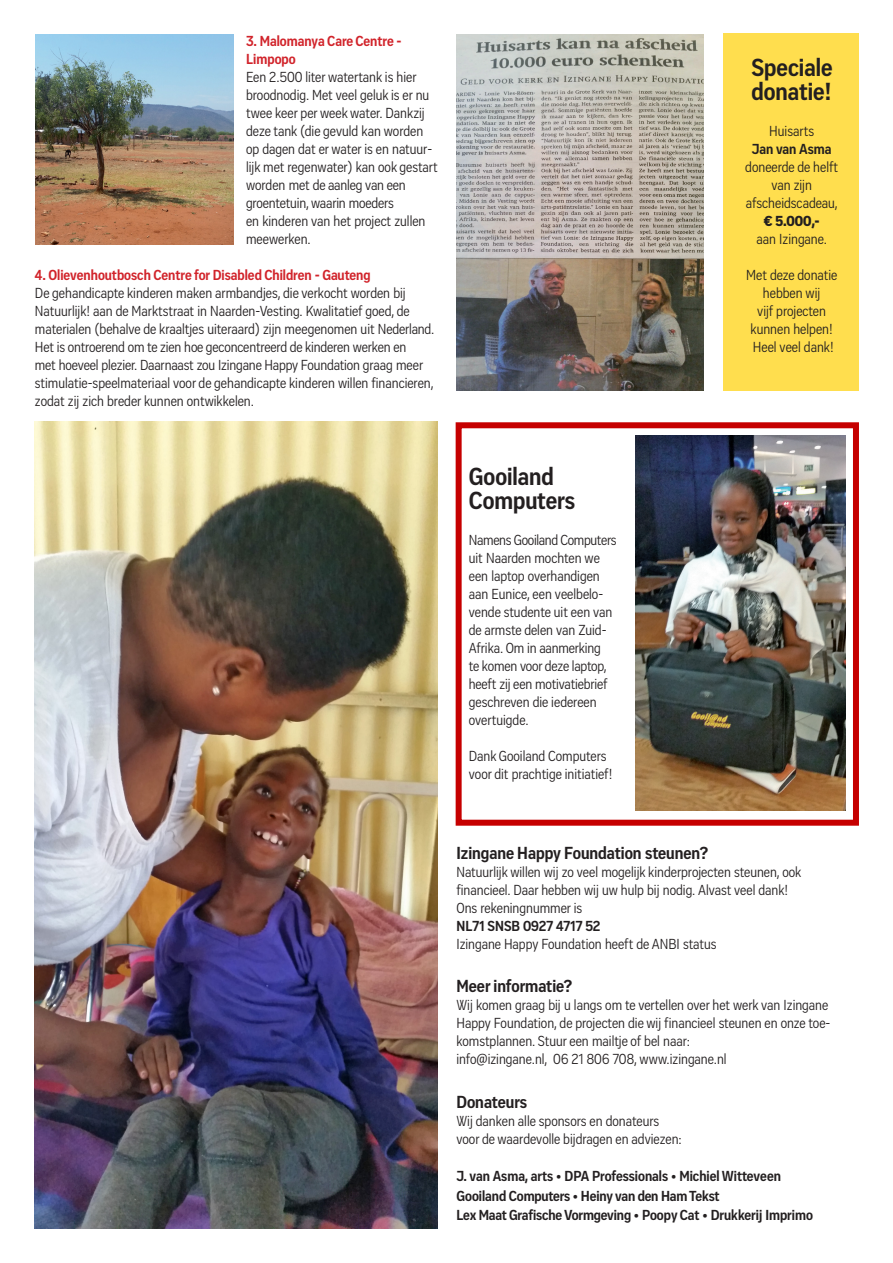
<style>
.page{position:relative;width:893px;height:1263px;background:#fff}
.page>*{position:absolute;margin:0;border:0;box-sizing:border-box;transform-origin:0 0}
.t1{font:700 25.5px "Vito Condensed";color:#231f20}
.t2{font:700 18px "Vito Condensed";color:#231f20}
.t3{font:15px/18px "Vito Condensed";color:#231f20}
.t4{font:700 15px "Vito Condensed";letter-spacing:-.005em;color:#231f20}
.t5{font:700 15px "Vito Condensed";color:#d1232a}
.t6{font:15px "Vito Condensed";letter-spacing:-.02em;color:#231f20}
.t7{font:900 15px "Vito Condensed";color:#231f20}
</style>
<div class="page">
<div style="left:723px;top:34px;width:136px;height:357px;background:#ffde4e"></div>
<img style="left:456px;top:35px;width:248px;height:356px">
<img style="left:34px;top:422px;width:404px;height:807px">
<img style="left:635px;top:435px;width:210px;height:376px">
<div style="left:456px;top:422px;width:403px;height:404px;border:6px solid #c60000"></div>
<img style="left:35px;top:34px;width:198px;height:210px">
<p class="t5" style="left:246px;top:32px;width:157px">3. Malomanya Care Centre -</p>
<p class="t5" style="left:246px;top:50px;width:51px">Limpopo</p>
<p class="t3" style="left:246px;top:68px;width:185px">Een 2.500 liter watertank is hier broodnodig. Met veel geluk is er nu</p>
<p class="t3" style="left:246px;top:104px;width:193px">twee keer per week water. Dankzij deze tank (die gevuld kan worden op dagen dat er water is en natuur&shy;lijk met regenwater) kan ook gestart worden met de aanleg van een groentetuin, waarin moeders</p>
<p class="t3" style="left:246px;top:212px;width:181px">en kinderen van het project zullen meewerken.</p>
<p class="t5" style="left:35px;top:266px;width:337px">4. Olievenhoutbosch Centre for Disabled Children - Gauteng</p>
<p class="t3" style="left:35px;top:284px;width:401px">De gehandicapte kinderen maken armbandjes, die verkocht worden bij Natuurlijk! aan de Marktstraat in Naarden-Vesting. Kwalitatief goed, de materialen (behalve de kraaltjes uiteraard) zijn meegenomen uit Nederland.<br>Het is ontroerend om te zien hoe geconcentreerd de kinderen werken en<br>met hoeveel plezier. Daarnaast zou Izingane Happy Foundation graag meer stimulatie-speelmateriaal voor de gehandicapte kinderen willen financieren, zodat zij zich breder kunnen ontwikkelen.</p>
<p class="t1" style="left:469px;top:462px;width:86px">Gooiland</p>
<p class="t1" style="left:469px;top:486px;width:108px">Computers</p>
<p class="t6" style="left:469px;top:532px;width:149px">Namens Gooiland Computers</p>
<p class="t3" style="left:469px;top:549px;width:133px">uit Naarden mochten we een laptop overhandigen</p>
<p class="t3" style="left:469px;top:585px;width:145px">aan Eunice, een veelbelo&shy;vende studente uit een van de armste delen van Zuid-<br>Afrika. Om in aanmerking te komen voor deze laptop, heeft zij een motivatiebrief geschreven die iedereen overtuigde.</p>
<p class="t3" style="left:469px;top:747px;width:145px">Dank Gooiland Computers voor dit prachtige initiatief!</p>
<p class="t1" style="left:751px;top:53px;width:83px">Speciale</p>
<p class="t1" style="left:752px;top:77px;width:81px">donatie!</p>
<p class="t3" style="left:769px;top:122px;width:47px">Huisarts</p>
<p class="t4" style="left:752px;top:140px;width:81px">Jan van Asma</p>
<p class="t3" style="left:745px;top:158px;width:94px">doneerde de helft</p>
<p class="t3" style="left:771px;top:176px;width:42px">van zijn</p>
<p class="t3" style="left:746px;top:194px;width:93px">afscheidscadeau,</p>
<p class="t7" style="left:764px;top:212px;width:57px">€ 5.000,-</p>
<p class="t3" style="left:756px;top:230px;width:72px">aan Izingane.</p>
<p class="t3" style="left:746px;top:266px;width:93px">Met deze donatie</p>
<p class="t3" style="left:763px;top:284px;width:59px">hebben wij</p>
<p class="t3" style="left:757px;top:302px;width:70px">vijf projecten</p>
<p class="t3" style="left:750px;top:320px;width:84px">kunnen helpen!</p>
<p class="t3" style="left:753px;top:338px;width:82px">Heel veel dank!</p>
<p class="t2" style="left:456px;top:842px;width:254px">Izingane Happy Foundation steunen?</p>
<p class="t3" style="left:456px;top:863px;width:346px">Natuurlijk willen wij zo veel mogelijk kinderprojecten steunen, ook</p>
<p class="t3" style="left:456px;top:881px;width:333px">financieel. Daar hebben wij uw hulp bij nodig. Alvast veel dank!</p>
<p class="t3" style="left:456px;top:899px;width:127px">Ons rekeningnummer is</p>
<p class="t4" style="left:456px;top:917px;width:145px">NL71 SNSB 0927 4717 52</p>
<p class="t3" style="left:456px;top:935px;width:261px">Izingane Happy Foundation heeft de ANBI status</p>
<p class="t2" style="left:456px;top:976px;width:118px">Meer informatie?</p>
<p class="t3" style="left:456px;top:996px;width:376px">Wij komen graag bij u langs om te vertellen over het werk van Izingane<br>Happy Foundation, de projecten die wij financieel steunen en onze toe&shy;komstplannen. Stuur een mailtje of bel naar:</p>
<p class="t3" style="left:456px;top:1050px;width:272px">info@izingane.nl, 06 21 806 708, www.izingane.nl</p>
<p class="t2" style="left:456px;top:1091px;width:72px">Donateurs</p>
<p class="t3" style="left:456px;top:1111px;width:204px">Wij danken alle sponsors en donateurs</p>
<p class="t3" style="left:456px;top:1129px;width:227px">voor de waardevolle bijdragen en adviezen:</p>
<p class="t4" style="left:456px;top:1167px;width:326px">J. van Asma, arts • DPA Professionals • Michiel Witteveen</p>
<p class="t4" style="left:456px;top:1187px;width:265px">Gooiland Computers • Heiny van den Ham Tekst</p>
<p class="t4" style="left:456px;top:1206px;width:358px">Lex Maat Grafische Vormgeving • Poopy Cat • Drukkerij Imprimo</p>
</div>
